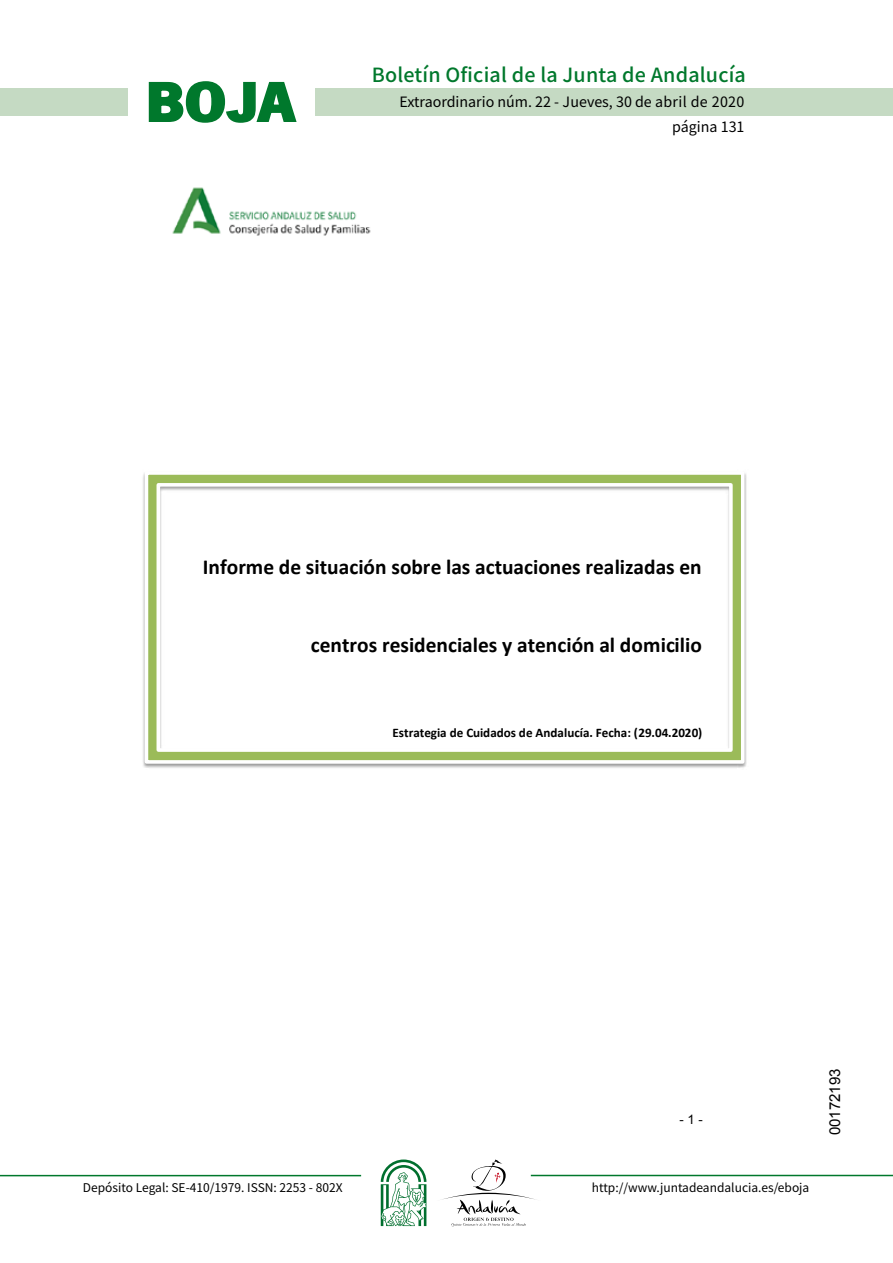
<style>
.page{position:relative;width:893px;height:1263px;background:#fff}
.page>*{position:absolute;margin:0;border:0;box-sizing:border-box;transform-origin:0 0}
.t1{font:700 57.75px "News Got T";color:#00782c;scale:1.14 1}
.t2{font:700 21.45px "Calibri";letter-spacing:.005em;color:#000}
.t3{font:500 19.5px "Noto Sans HK";letter-spacing:.01em;color:#00782c}
.t4{font:15px "Arial";color:#000}
.t5{font:14.25px/24.5px "Noto Sans HK";color:#000;text-align:right}
.t6{font:700 13.05px "Calibri";letter-spacing:.005em;color:#000}
.t7{font:13.05px "Arial";color:#000}
.t8{font:12px "Noto Sans HK";color:#000}
</style>
<div class="page">
<div style="left:315px;top:88px;width:577px;height:28px;background:#c5dac3"></div>
<div style="left:0;top:88px;width:128px;height:28px;background:#c5dac3"></div>
<hr style="left:0;top:1175px;width:361px;height:1px;background:#00782c">
<hr style="left:531px;top:1175px;width:361px;height:1px;background:#00782c">
<svg style="left:148px;top:81px;width:149px;height:42px"></svg>
<svg style="left:442px;top:1159px;width:100px;height:67px"></svg>
<svg style="left:381px;top:1160px;width:45px;height:66px"></svg>
<img style="left:172px;top:187px;width:199px;height:49px">
<svg style="left:143px;top:473px;width:603px;height:292px"></svg>
<h1 class="t1" style="left:145px;top:68px;width:133px">BOJA</h1>
<p class="t3" style="left:372px;top:64px;width:375px">Boletín Oficial de la Junta de Andalucía</p>
<p class="t5" style="left:399px;top:90px;width:346px">Extraordinario núm. 22 - Jueves, 30 de abril de 2020 página 131</p>
<p class="t2" style="left:203px;top:552px;width:500px">Informe de situación sobre las actuaciones realizadas en</p>
<p class="t2" style="left:311px;top:630px;width:392px">centros residenciales y atención al domicilio</p>
<p class="t6" style="left:392px;top:724px;width:311px">Estrategia de Cuidados de Andalucía. Fecha: (29.04.2020)</p>
<p class="t7" style="left:679px;top:1110px;width:25px">- 1 -</p>
<p class="t8" style="left:83px;top:1181px;width:261px">Depósito Legal: SE-410/1979. ISSN: 2253 - 802X</p>
<p class="t8" style="left:592px;top:1181px;width:219px">http://www.juntadeandalucia.es/eboja</p>
<p class="t4" style="left:825px;top:1135px;width:68px;rotate:-90deg">00172193</p>
</div>
